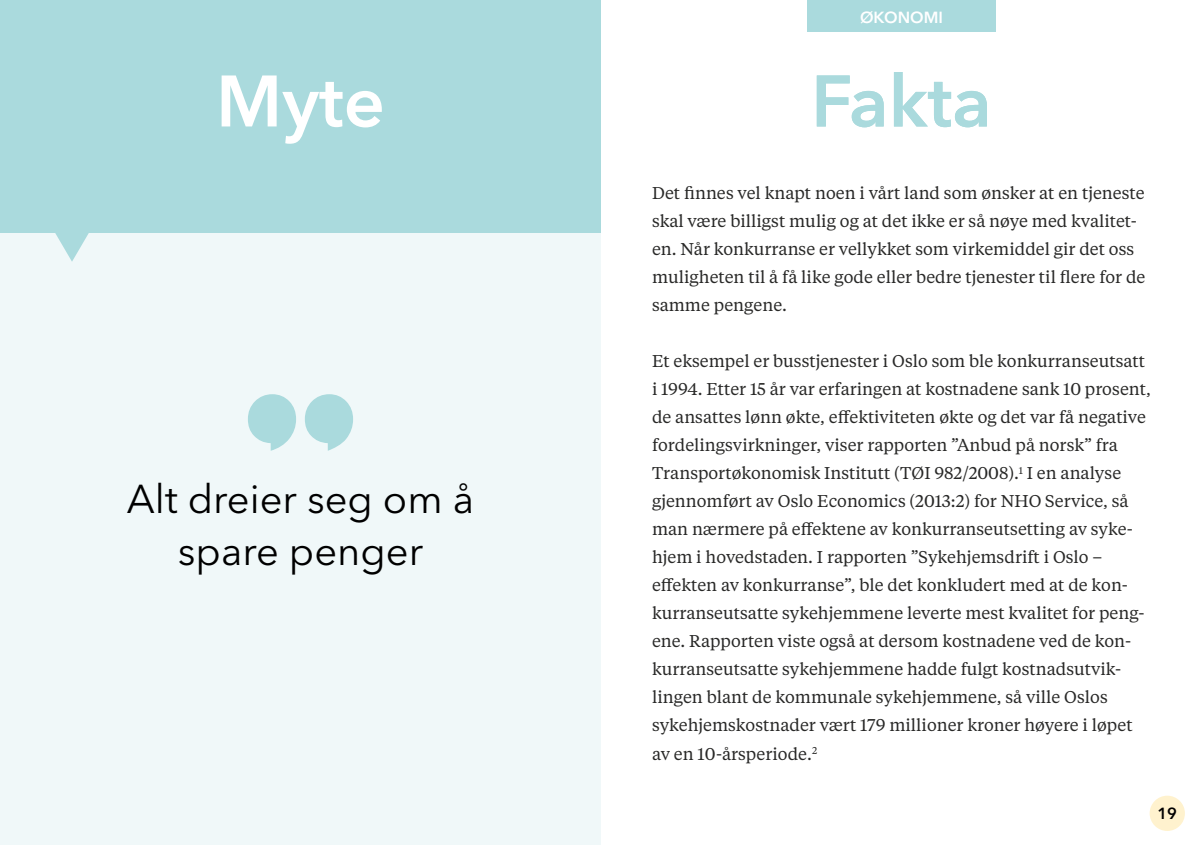
<style>
.page{position:relative;width:1202px;height:845px;background:#fff}
.page>*{position:absolute;margin:0;border:0;box-sizing:border-box;transform-origin:0 0}
.t1{font:600 72px "Avenir Next LT Pro";color:#aadadd}
.t2{font:600 72px "Avenir Next LT Pro";color:#fff}
.t3{font:40px/52px "Avenir Next LT Pro";color:#000;text-align:center}
.t4{font:17px/28px "Tiempos Text";color:#282827}
.t5{font:600 16px "Avenir Next LT Pro";color:#fff}
.t6{font:600 16px "Avenir Next LT Pro";color:#000}
</style>
<div class="page">
<div style="left:1150px;top:795px;width:35px;height:36px;background:#fff2ce;border-radius:50%"></div>
<div style="left:0;top:232px;width:601px;height:613px;background:#f0f8f9"></div>
<div style="left:0;top:0;width:601px;height:232px;background:#aadadd"></div>
<svg style="left:28px;top:232px;width:88px;height:30px"></svg>
<svg style="left:305px;top:394px;width:48px;height:57px"></svg>
<svg style="left:248px;top:394px;width:48px;height:57px"></svg>
<div style="left:807px;top:0;width:189px;height:32px;background:#aadadd"></div>
<h1 class="t2" style="left:216px;top:58px;width:170px">Myte</h1>
<h2 class="t3" style="left:127px;top:473px;width:349px">Alt dreier seg om å spare penger</h2>
<p class="t5" style="left:860px;top:7px;width:84px">ØKONOMI</p>
<h1 class="t1" style="left:811px;top:58px;width:182px">Fakta</h1>
<p class="t4" style="left:652px;top:179px;width:495px">Det finnes vel knapt noen i vårt land som ønsker at en tjeneste skal være billigst mulig og at det ikke er så nøye med kvalitet&shy;en. Når konkurranse er vellykket som virkemiddel gir det oss muligheten til å få like gode eller bedre tjenester til flere for de samme pengene.</p>
<p class="t4" style="left:652px;top:346px;width:500px">Et eksempel er busstjenester i Oslo som ble konkurranseutsatt i 1994. Etter 15 år var erfaringen at kostnadene sank 10 prosent, de ansattes lønn økte, effektiviteten økte og det var få negative fordelingsvirkninger, viser rapporten ”Anbud på norsk” fra Transportøkonomisk Institutt (TØI 982/2008).<sup>1</sup> I en analyse gjennomført av Oslo Economics (2013:2) for NHO Service, så man nærmere på effektene av konkurranseutsetting av syke&shy;hjem i hovedstaden. I rapporten ”Sykehjemsdrift i Oslo – effekten av konkurranse”, ble det konkludert med at de kon&shy;kurranseutsatte sykehjemmene leverte mest kvalitet for peng&shy;ene. Rapporten viste også at dersom kostnadene ved de kon&shy;kurranseutsatte sykehjemmene hadde fulgt kostnadsutvik&shy;lingen blant de kommunale sykehjemmene, så ville Oslos sykehjemskostnader vært 179 millioner kroner høyere i løpet av en 10-årsperiode.<sup>2</sup></p>
<p class="t6" style="left:1157px;top:804px;width:21px">19</p>
</div>
